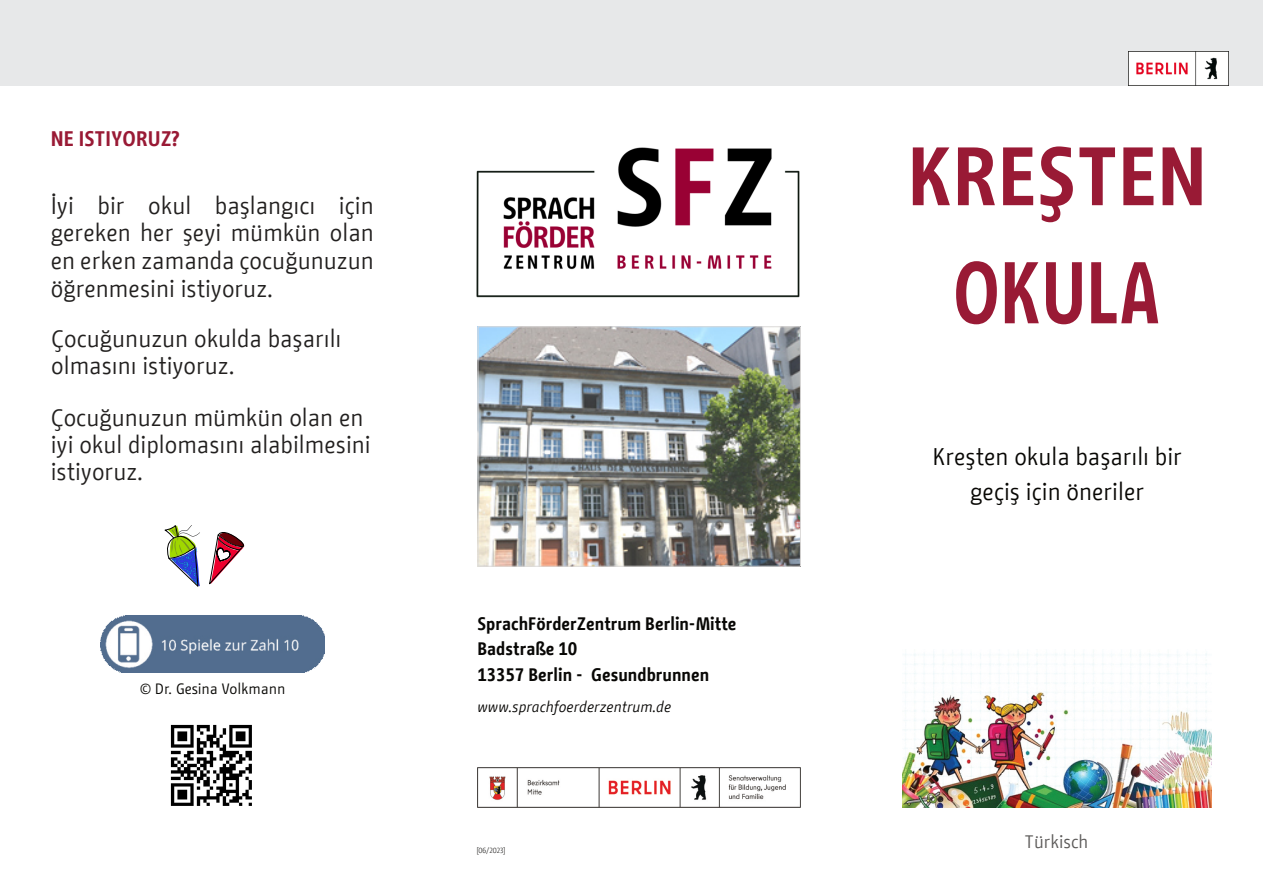
<style>
.page{position:relative;width:1263px;height:893px;background:#fff}
.page>*{position:absolute;margin:0;border:0;box-sizing:border-box;transform-origin:0 0}
.t1{font:700 87.3px "BMF Change";color:#991a35;scale:.84 1}
.t2{font:700 82.5px "BMF Change";color:#991a35}
.t3{font:24px/27.6px "BMF Change";color:#22201f}
.t4{font:24px/35px "BMF Change";color:#080704;text-align:center}
.t5{font:700 21px "BMF Change";color:#991a35}
.t6{font:700 18px/25.5px "BMF Change";color:#080705}
.t7{font:18px "BMF Change";color:#5b5958}
.t8{font:italic 15px "BMF Change";color:#080705}
.t9{font:15px "BMF Change Sans Cond Int";color:#080704}
.t10{font:300 7.5px "BMF Change";color:#080705}
</style>
<div class="page">
<div style="left:0;top:0;width:1263px;height:85px;background:#e7e8e9"></div>
<img style="left:477px;top:767px;width:323px;height:41px">
<img style="left:1129px;top:52px;width:99px;height:33px">
<img style="left:479px;top:328px;width:320px;height:237px">
<div style="left:477px;top:326px;width:324px;height:241px;border:1px solid #dbd9d8"></div>
<img style="left:476px;top:147px;width:324px;height:151px">
<img style="left:903px;top:652px;width:309px;height:156px">
<img style="left:101px;top:615px;width:224px;height:57px">
<img style="left:164px;top:525px;width:81px;height:62px">
<img style="left:170px;top:724px;width:82px;height:82px">
<p class="t5" style="left:51px;top:130px;width:130px">NE ISTIYORUZ?</p>
<p class="t3" style="left:51px;top:193px;width:324px;text-align:justify">İyi bir okul başlangıcı için gereken her şeyi mümkün olan en erken zamanda çocuğunuzun öğrenmesini istiyoruz.</p>
<p class="t3" style="left:51px;top:326px;width:292px;line-height:27px">Çocuğunuzun okulda başarılı olmasını istiyoruz.</p>
<p class="t3" style="left:51px;top:405px;width:321px;line-height:27px">Çocuğunuzun mümkün olan en iyi okul diplomasını alabilmesini istiyoruz.</p>
<p class="t9" style="left:140px;top:682px;width:147px">© Dr. Gesina Volkmann</p>
<p class="t6" style="left:477px;top:612px;width:260px">SprachFörderZentrum Berlin-Mitte<br>Badstraße 10<br>13357 Berlin - Gesundbrunnen</p>
<p class="t8" style="left:477px;top:700px;width:195px">www.sprachfoerderzentrum.de</p>
<p class="t10" style="left:476px;top:847px;width:31px">[06/2023]</p>
<h2 class="t2" style="left:907px;top:140px;width:301px">KREŞTEN</h2>
<h1 class="t1" style="left:953px;top:254px;width:248px">OKULA</h1>
<p class="t4" style="left:932px;top:440px;width:251px">Kreşten okula başarılı bir geçiş için öneriler</p>
<p class="t7" style="left:1024px;top:833px;width:65px">Türkisch</p>
</div>
